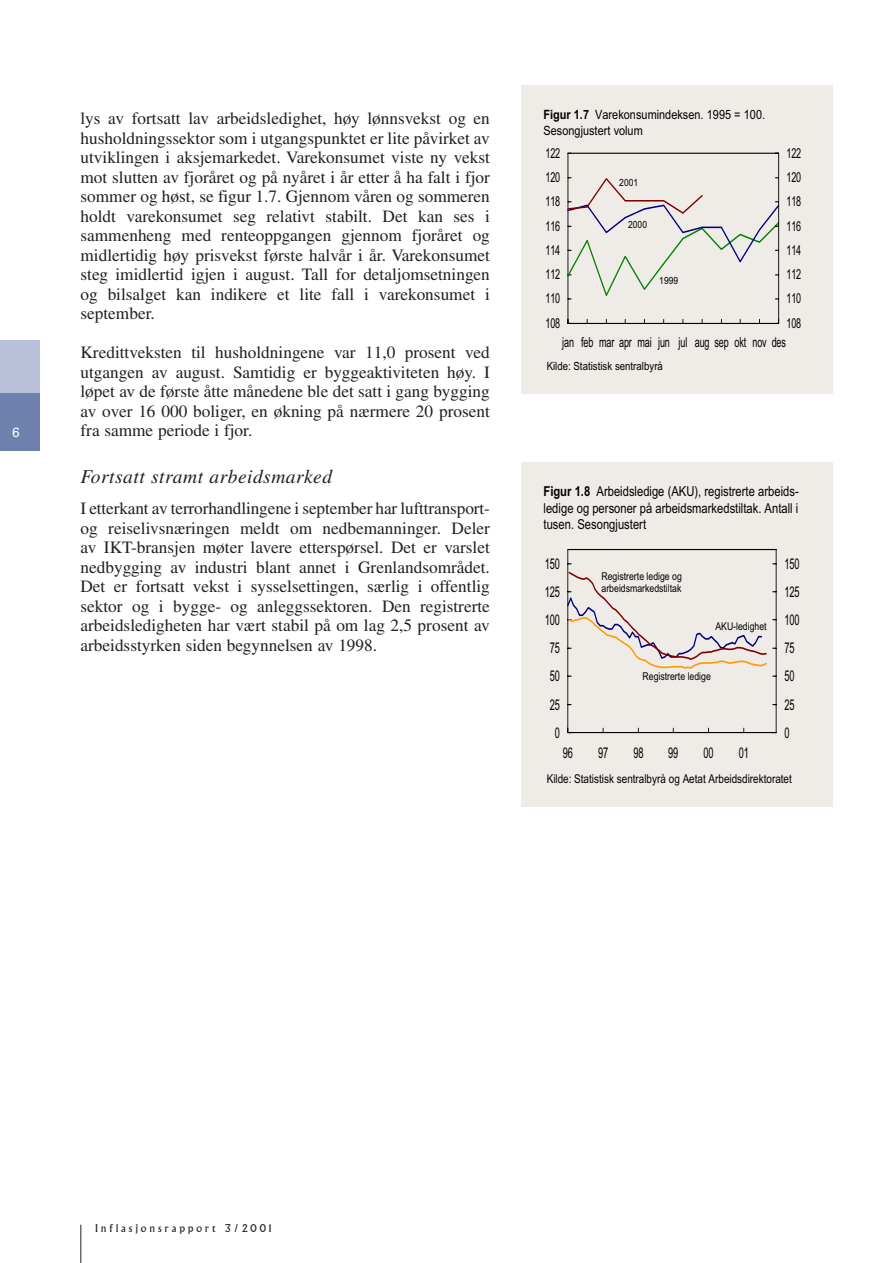
<style>
.page{position:relative;width:893px;height:1263px;background:#fff}
.page>*{position:absolute;margin:0;border:0;box-sizing:border-box;transform-origin:0 0}
.t1{font:italic 19.5px "Times";letter-spacing:.025em;color:#231f20}
.t2{font:17.25px/19.5px "Times";color:#231f20;text-align:justify}
.t3{font:14.85px "Arial Narrow";letter-spacing:-.015em;color:#000;scale:.77 1}
.t4{font:13.8px/16.5px "Arial Narrow";letter-spacing:-.005em;color:#000;text-align:justify}
.t5{font:13.8px "Arial Narrow";letter-spacing:-.005em;color:#000;scale:.8 1}
.t6{font:13.5px "Univers";color:#fff}
.t7{font:12.75px/15.3px "Arial Narrow";letter-spacing:.005em;color:#000;scale:1.04 1}
.t8{font:12.15px "Arial Narrow";color:#000}
.t9{font:11.4px "Arial Narrow";color:#000;scale:1.04 1}
.t10{font:10.65px/12.8px "Arial Narrow";color:#000}
.t11{font:10.5px "Albertus";letter-spacing:.27em;color:#231f20}
.t12{font:9.9px "Arial Narrow";letter-spacing:-.005em;color:#000;scale:1.04 1}
.s1{font-weight:700}
</style>
<div class="page">
<div style="left:0;top:340px;width:39px;height:111px;background:#b9c0d9"></div>
<div style="left:0;top:393px;width:39px;height:58px;background:#6e80ad"></div>
<hr style="left:80px;top:1225px;width:1px;height:38px;background:#231f20">
<div style="left:521px;top:463px;width:311px;height:344px;background:#efebe6"></div>
<svg style="left:567px;top:549px;width:209px;height:184px"></svg>
<div style="left:521px;top:85px;width:311px;height:309px;background:#efebe6"></div>
<svg style="left:567px;top:153px;width:213px;height:171px"></svg>
<p class="t6" style="left:12px;top:427px;width:9px">6</p>
<p class="t2" style="left:80px;top:110px;width:411px">lys av fortsatt lav arbeidsledighet, høy lønnsvekst og en husholdningssektor som i utgangspunktet er lite påvirket av utviklingen i aksjemarkedet. Varekonsumet viste ny vekst mot slutten av fjoråret og på nyåret i år etter å ha falt i fjor sommer og høst, se figur 1.7. Gjennom våren og sommeren holdt varekonsumet seg relativt stabilt. Det kan ses i sammenheng med renteoppgangen gjennom fjoråret og midlertidig høy prisvekst første halvår i år. Varekonsumet steg imidlertid igjen i august. Tall for detaljomsetningen og bilsalget kan indikere et lite fall i varekonsumet i september.</p>
<p class="t2" style="left:80px;top:344px;width:411px">Kredittveksten til husholdningene var 11,0 prosent ved utgangen av august. Samtidig er byggeaktiviteten høy. I løpet av de første åtte månedene ble det satt i gang bygging av over 16 000 boliger, en økning på nærmere 20 prosent fra samme periode i fjor.</p>
<p class="t1" style="left:80px;top:469px;width:253px">Fortsatt stramt arbeidsmarked</p>
<p class="t2" style="left:80px;top:500px;width:411px">I etterkant av terrorhandlingene i september har lufttransport&shy;og reiselivsnæringen meldt om nedbemanninger. Deler av IKT-bransjen møter lavere etterspørsel. Det er varslet nedbygging av industri blant annet i Grenlandsområdet.<br>Det er fortsatt vekst i sysselsettingen, særlig i offentlig sektor og i bygge- og anleggssektoren. Den registrerte arbeidsledigheten har vært stabil på om lag 2,5 prosent av arbeidsstyrken siden begynnelsen av 1998.</p>
<p class="t7" style="left:543px;top:108px;width:214px"><span class="s1">Figur 1.7</span> Varekonsumindeksen. 1995 = 100.<br>Sesongjustert volum</p>
<p class="t5" style="left:545px;top:148px;width:20px">122</p>
<p class="t5" style="left:786px;top:148px;width:20px">122</p>
<p class="t5" style="left:545px;top:172px;width:20px">120</p>
<p class="t12" style="left:619px;top:179px;width:20px">2001</p>
<p class="t5" style="left:786px;top:172px;width:20px">120</p>
<p class="t5" style="left:545px;top:196px;width:20px">118</p>
<p class="t5" style="left:786px;top:196px;width:20px">118</p>
<p class="t5" style="left:545px;top:221px;width:20px">116</p>
<p class="t12" style="left:628px;top:221px;width:20px">2000</p>
<p class="t5" style="left:786px;top:221px;width:20px">116</p>
<p class="t5" style="left:545px;top:245px;width:20px">114</p>
<p class="t5" style="left:786px;top:245px;width:20px">114</p>
<p class="t5" style="left:545px;top:270px;width:20px">112</p>
<p class="t12" style="left:659px;top:277px;width:20px">1999</p>
<p class="t5" style="left:786px;top:270px;width:20px">112</p>
<p class="t5" style="left:545px;top:294px;width:20px">110</p>
<p class="t5" style="left:786px;top:294px;width:20px">110</p>
<p class="t5" style="left:545px;top:318px;width:20px">108</p>
<p class="t5" style="left:786px;top:318px;width:20px">108</p>
<p class="t5" style="left:562px;top:338px;width:281px">jan feb mar apr mai jun jul aug sep okt nov des</p>
<p class="t9" style="left:546px;top:362px;width:113px">Kilde: Statistisk sentralbyrå</p>
<p class="t4" style="left:543px;top:484px;width:257px"><span class="s1">Figur 1.8</span> Arbeidsledige (AKU), registrerte arbeids&shy;ledige og personer på arbeidsmarkedstiltak. Antall i tusen. Sesongjustert</p>
<p class="t3" style="left:544px;top:558px;width:21px">150</p>
<p class="t3" style="left:784px;top:558px;width:21px">150</p>
<p class="t3" style="left:544px;top:586px;width:21px">125</p>
<p class="t10" style="left:601px;top:571px;width:82px">Registrerte ledige og arbeidsmarkedstiltak</p>
<p class="t3" style="left:784px;top:586px;width:21px">125</p>
<p class="t3" style="left:544px;top:614px;width:21px">100</p>
<p class="t10" style="left:715px;top:621px;width:53px">AKU-ledighet</p>
<p class="t3" style="left:784px;top:614px;width:21px">100</p>
<p class="t3" style="left:549px;top:643px;width:15px">75</p>
<p class="t3" style="left:784px;top:643px;width:15px">75</p>
<p class="t3" style="left:549px;top:671px;width:15px">50</p>
<p class="t10" style="left:642px;top:671px;width:70px">Registrerte ledige</p>
<p class="t3" style="left:784px;top:671px;width:15px">50</p>
<p class="t3" style="left:549px;top:699px;width:15px">25</p>
<p class="t3" style="left:784px;top:699px;width:15px">25</p>
<p class="t3" style="left:555px;top:727px;width:8px">0</p>
<p class="t3" style="left:784px;top:727px;width:8px">0</p>
<p class="t3" style="left:562px;top:748px;width:15px">96</p>
<p class="t3" style="left:598px;top:748px;width:15px">97</p>
<p class="t3" style="left:633px;top:748px;width:15px">98</p>
<p class="t3" style="left:668px;top:748px;width:15px">99</p>
<p class="t3" style="left:703px;top:748px;width:15px">00</p>
<p class="t3" style="left:738px;top:748px;width:15px">01</p>
<p class="t8" style="left:547px;top:774px;width:246px">Kilde: Statistisk sentralbyrå og Aetat Arbeidsdirektoratet</p>
<p class="t11" style="left:95px;top:1224px;width:178px">Inflasjonsrapport 3/2001</p>
</div>
